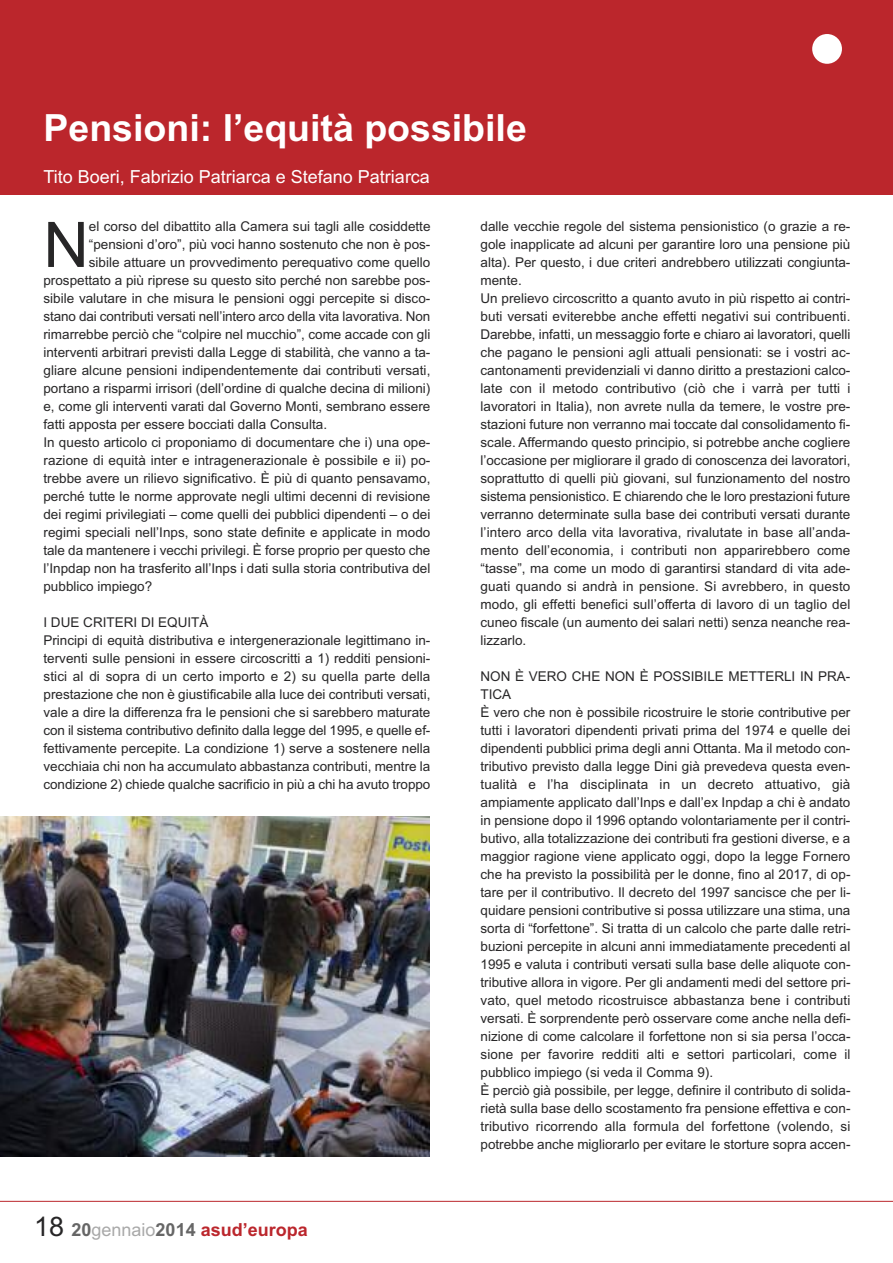
<style>
.page{position:relative;width:893px;height:1263px;background:#fff}
.page>*{position:absolute;margin:0;border:0;box-sizing:border-box;transform-origin:0 0}
.t1{font:62.85px "Arial";color:#272627}
.t2{font:700 37.5px "Arial";color:#fff}
.t3{font:18px "Arial";color:#fff}
.t4{font:700 18px "Arial";color:#bb262c}
.t5{font:13.5px/18px "Arial";color:#272627}
.s1{font-weight:400;font-size:27px;color:#272627}
.s2{color:#666}
.s3{font-weight:400;color:#a9a9a9}
</style>
<div class="page">
<div style="left:0;top:0;width:893px;height:194px;background:#bb262c"></div>
<hr style="left:0;top:1201px;width:893px;height:1px;background:#bb262c">
<div style="left:812px;top:34px;width:30px;height:30px;background:#fff;border-radius:50%"></div>
<img style="left:0;top:816px;width:429px;height:341px">
<h2 class="t2" style="left:43px;top:106px;width:485px">Pensioni: l’equità possibile</h2>
<h3 class="t3" style="left:43px;top:167px;width:388px">Tito Boeri, Fabrizio Patriarca e Stefano Patriarca</h3>
<h1 class="t1" style="left:43px;top:208px;width:47px">N</h1>
<p class="t5" style="left:89px;top:217px;width:343px">el corso del dibattito alla Camera sui tagli alle cosiddette</p>
<p class="t5" style="left:480px;top:217px;width:371px">dalle vecchie regole del sistema pensionistico (o grazie a re&shy;gole inapplicate ad alcuni per garantire loro una pensione più alta). Per questo, i due criteri andrebbero utilizzati congiunta&shy;mente.<br>Un prelievo circoscritto a quanto avuto in più rispetto ai contri&shy;buti versati eviterebbe anche effetti negativi sui contribuenti.<br>Darebbe, infatti, un messaggio forte e chiaro ai lavoratori, quelli che pagano le pensioni agli attuali pensionati: se i vostri ac&shy;cantonamenti previdenziali vi danno diritto a prestazioni calco&shy;late con il metodo contributivo (ciò che i varrà per tutti i lavoratori in Italia), non avrete nulla da temere, le vostre pre&shy;stazioni future non verranno mai toccate dal consolidamento fi&shy;scale. Affermando questo principio, si potrebbe anche cogliere l’occasione per migliorare il grado di conoscenza dei lavoratori, soprattutto di quelli più giovani, sul funzionamento del nostro sistema pensionistico. E chiarendo che le loro prestazioni future verranno determinate sulla base dei contributi versati durante l’intero arco della vita lavorativa, rivalutate in base all’anda&shy;mento dell’economia, i contributi non apparirebbero come “tasse”, ma come un modo di garantirsi standard di vita ade&shy;guati quando si andrà in pensione. Si avrebbero, in questo modo, gli effetti benefici sull’offerta di lavoro di un taglio del cuneo fiscale (un aumento dei salari netti) senza neanche rea&shy;lizzarlo.</p>
<p class="t5" style="left:480px;top:667px;width:371px">NON È VERO CHE NON È POSSIBILE METTERLI IN PRA-TICA<br>È vero che non è possibile ricostruire le storie contributive per tutti i lavoratori dipendenti privati prima del 1974 e quelle dei dipendenti pubblici prima degli anni Ottanta. Ma il metodo con&shy;tributivo previsto dalla legge Dini già prevedeva questa even&shy;tualità e l’ha disciplinata in un decreto attuativo, già ampiamente applicato dall’Inps e dall’ex Inpdap a chi è andato in pensione dopo il 1996 optando volontariamente per il contri&shy;butivo, alla totalizzazione dei contributi fra gestioni diverse, e a maggior ragione viene applicato oggi, dopo la legge Fornero che ha previsto la possibilità per le donne, fino al 2017, di op&shy;tare per il contributivo. Il decreto del 1997 sancisce che per li&shy;quidare pensioni contributive si possa utilizzare una stima, una sorta di “forfettone”. Si tratta di un calcolo che parte dalle retri&shy;buzioni percepite in alcuni anni immediatamente precedenti al 1995 e valuta i contributi versati sulla base delle aliquote con&shy;tributive allora in vigore. Per gli andamenti medi del settore pri&shy;vato, quel metodo ricostruisce abbastanza bene i contributi versati. È sorprendente però osservare come anche nella defi&shy;nizione di come calcolare il forfettone non si sia persa l’occa&shy;sione per favorire redditi alti e settori particolari, come il pubblico impiego (si veda il Comma 9).<br>È perciò già possibile, per legge, definire il contributo di solida&shy;rietà sulla base dello scostamento fra pensione effettiva e con&shy;tributivo ricorrendo alla formula del forfettone (volendo, si potrebbe anche migliorarlo per evitare le storture sopra accen-</p>
<p class="t5" style="left:89px;top:235px;width:343px">“pensioni d’oro”, più voci hanno sostenuto che non è pos-</p>
<p class="t5" style="left:89px;top:253px;width:343px">sibile attuare un provvedimento perequativo come quello</p>
<p class="t5" style="left:43px;top:271px;width:388px">prospettato a più riprese su questo sito perché non sarebbe pos-</p>
<p class="t5" style="left:43px;top:289px;width:388px">sibile valutare in che misura le pensioni oggi percepite si disco-</p>
<p class="t5" style="left:43px;top:307px;width:388px">stano dai contributi versati nell’intero arco della vita lavorativa. Non</p>
<p class="t5" style="left:43px;top:325px;width:388px">rimarrebbe perciò che “colpire nel mucchio”, come accade con gli</p>
<p class="t5" style="left:43px;top:343px;width:388px">interventi arbitrari previsti dalla Legge di stabilità, che vanno a ta-</p>
<p class="t5" style="left:43px;top:361px;width:388px">gliare alcune pensioni indipendentemente dai contributi versati,</p>
<p class="t5" style="left:43px;top:379px;width:388px">portano a risparmi irrisori (dell’ordine di qualche decina di milioni)</p>
<p class="t5" style="left:43px;top:397px;width:388px">e, come gli interventi varati dal Governo Monti, sembrano essere</p>
<p class="t5" style="left:43px;top:415px;width:285px">fatti apposta per essere bocciati dalla Consulta.</p>
<p class="t5" style="left:43px;top:433px;width:388px">In questo articolo ci proponiamo di documentare che i) una ope-</p>
<p class="t5" style="left:43px;top:451px;width:388px">razione di equità inter e intragenerazionale è possibile e ii) po-</p>
<p class="t5" style="left:43px;top:469px;width:388px">trebbe avere un rilievo significativo. È più di quanto pensavamo,</p>
<p class="t5" style="left:43px;top:487px;width:388px">perché tutte le norme approvate negli ultimi decenni di revisione</p>
<p class="t5" style="left:43px;top:505px;width:388px">dei regimi privilegiati – come quelli dei pubblici dipendenti – o dei</p>
<p class="t5" style="left:43px;top:523px;width:388px">regimi speciali nell’Inps, sono state definite e applicate in modo</p>
<p class="t5" style="left:43px;top:541px;width:388px">tale da mantenere i vecchi privilegi. È forse proprio per questo che</p>
<p class="t5" style="left:43px;top:559px;width:388px">l’Inpdap non ha trasferito all’Inps i dati sulla storia contributiva del</p>
<p class="t5" style="left:43px;top:577px;width:110px">pubblico impiego?</p>
<p class="t5" style="left:43px;top:613px;width:388px">I DUE CRITERI DI EQUITÀ<br>Principi di equità distributiva e intergenerazionale legittimano in&shy;terventi sulle pensioni in essere circoscritti a 1) redditi pensioni&shy;stici al di sopra di un certo importo e 2) su quella parte della prestazione che non è giustificabile alla luce dei contributi versati, vale a dire la differenza fra le pensioni che si sarebbero maturate con il sistema contributivo definito dalla legge del 1995, e quelle ef&shy;fettivamente percepite. La condizione 1) serve a sostenere nella vecchiaia chi non ha accumulato abbastanza contributi, mentre la condizione 2) chiede qualche sacrificio in più a chi ha avuto troppo</p>
<h3 class="t4" style="left:34px;top:1219px;width:275px"><span class="s1">18</span> <span class="s2">20</span><span class="s3">gennaio</span><span class="s2">2014</span> asud’europa</h3>
</div>
